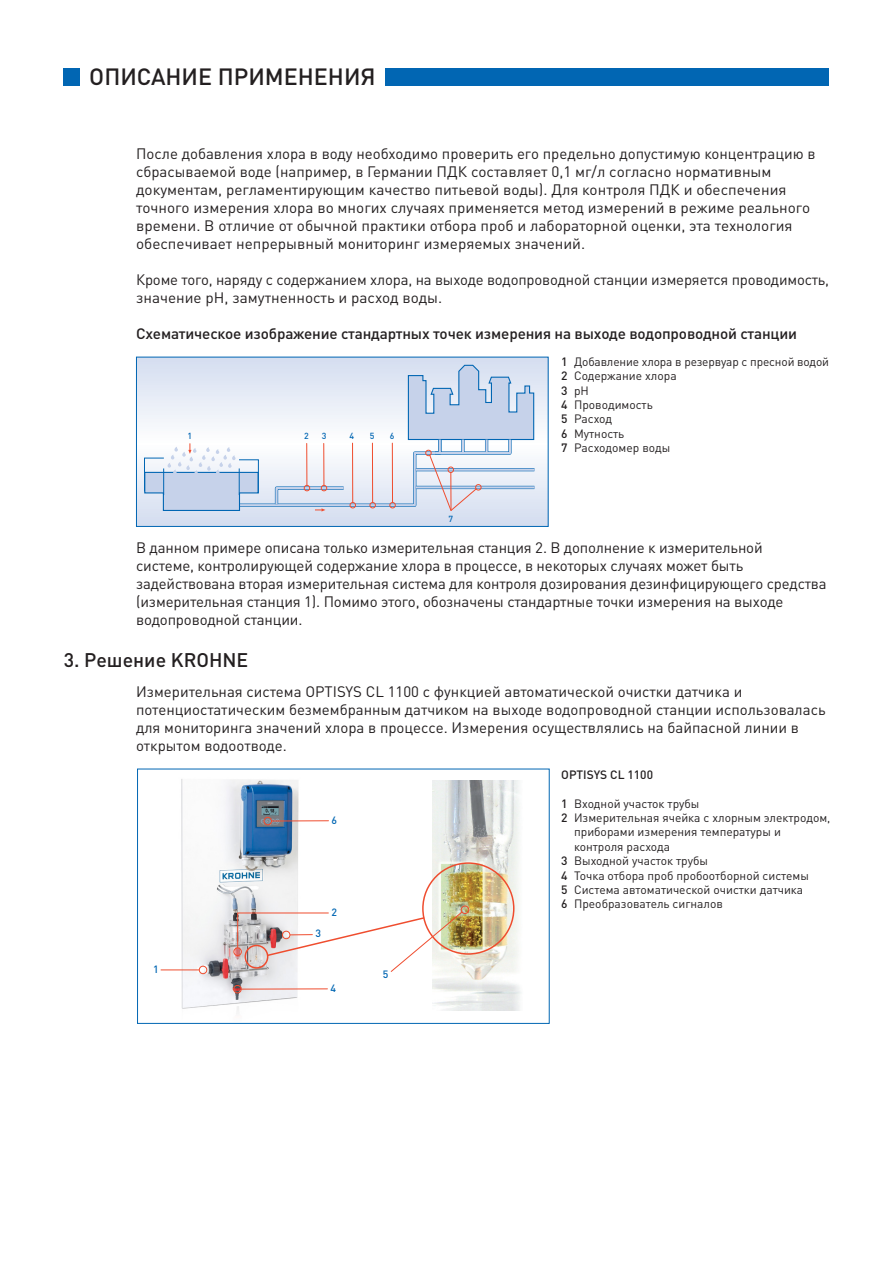
<style>
.page{position:relative;width:893px;height:1263px;background:#fff}
.page>*{position:absolute;margin:0;border:0;box-sizing:border-box;transform-origin:0 0}
.t1{font:500 23.25px "DIN Pro";color:#231f20}
.t2{font:500 19.5px "DIN Pro";color:#231f20}
.t3{font:15px/18px "DIN Pro";color:#231f20}
.t4{font:500 15px "DIN Pro";letter-spacing:-.01em;color:#231f20}
.t5{font:12px/14.4px "DIN Pro";color:#231f20}
.t6{font:500 12px "DIN Pro";color:#231f20}
.t7{font:500 10.5px "DIN Pro";color:#0166b3}
.t8{font:500 8.7px "DIN";color:#0166b3}
.s1{font-weight:500}
</style>
<div class="page">
<svg style="left:138px;top:359px;width:409px;height:166px;background:#dce3f2"></svg>
<svg style="left:144px;top:364px;width:391px;height:148px"></svg>
<div style="left:136px;top:357px;width:413px;height:170px;border:1px solid #0166b3"></div>
<div style="left:137px;top:769px;width:413px;height:255px;border:1px solid #0166b3"></div>
<img style="left:160px;top:779px;width:169px;height:233px">
<img style="left:432px;top:780px;width:89px;height:230px">
<div style="left:422px;top:862px;width:93px;height:93px;border:2px solid #ef4d2f;border-radius:50%"></div>
<div style="left:199px;top:966px;width:8px;height:8px;border:1px solid #ef4d2f;border-radius:50%"></div>
<hr style="left:161px;top:969px;width:38px;height:1px;background:#ef4d2f">
<div style="left:461px;top:906px;width:8px;height:8px;border:1px solid #ef4d2f;border-radius:50%"></div>
<div style="left:233px;top:985px;width:9px;height:8px;border:1px solid #ef4d2f;border-radius:50%"></div>
<hr style="left:241px;top:988px;width:86px;height:1px;background:#ef4d2f">
<div style="left:264px;top:817px;width:8px;height:8px;border:1px solid #ef4d2f;border-radius:50%"></div>
<hr style="left:272px;top:820px;width:57px;height:1px;background:#ef4d2f">
<div style="left:233px;top:948px;width:9px;height:8px;border:1px solid #ef4d2f;border-radius:50%"></div>
<svg style="left:237px;top:911px;width:226px;height:61px"></svg>
<div style="left:64px;top:68px;width:765px;height:17px;background:#0166b3"></div>
<div style="left:81px;top:66px;width:304px;height:34px;background:#fff"></div>
<h1 class="t1" style="left:89px;top:61px;width:288px">ОПИСАНИЕ ПРИМЕНЕНИЯ</h1>
<p class="t3" style="left:136px;top:144px;width:681px">После добавления хлора в воду необходимо проверить его предельно допустимую концентрацию в сбрасываемой воде (например, в Германии ПДК составляет 0,1 мг/л согласно нормативным документам, регламентирующим качество питьевой воды). Для контроля ПДК и обеспечения точного измерения хлора во многих случаях применяется метод измерений в режиме реального времени. В отличие от обычной практики отбора проб и лабораторной оценки, эта технология обеспечивает непрерывный мониторинг измеряемых значений.</p>
<p class="t3" style="left:136px;top:270px;width:695px">Кроме того, наряду с содержанием хлора, на выходе водопроводной станции измеряется проводимость, значение pH, замутненность и расход воды.</p>
<p class="t4" style="left:136px;top:323px;width:662px">Схематическое изображение стандартных точек измерения на выходе водопроводной станции</p>
<p class="t8" style="left:187px;top:431px;width:6px">1</p>
<p class="t8" style="left:304px;top:430px;width:6px">2</p>
<p class="t8" style="left:322px;top:430px;width:6px">3</p>
<p class="t8" style="left:350px;top:430px;width:6px">4</p>
<p class="t8" style="left:370px;top:430px;width:6px">5</p>
<p class="t8" style="left:390px;top:430px;width:6px">6</p>
<p class="t8" style="left:449px;top:513px;width:6px">7</p>
<p class="t5" style="left:561px;top:354px;width:269px"><span class="s1">1</span> Добавление хлора в резервуар с пресной водой<br><span class="s1">2</span> Содержание хлора<br><span class="s1">3</span> pH<br><span class="s1">4</span> Проводимость<br><span class="s1">5</span> Расход<br><span class="s1">6</span> Мутность<br><span class="s1">7</span> Расходомер воды</p>
<p class="t3" style="left:136px;top:538px;width:692px">В данном примере описана только измерительная станция 2. В дополнение к измерительной<br>системе, контролирующей содержание хлора в процессе, в некоторых случаях может быть задействована вторая измерительная система для контроля дозирования дезинфицирующего средства (измерительная станция 1). Помимо этого, обозначены стандартные точки измерения на выходе водопроводной станции.</p>
<h2 class="t2" style="left:64px;top:646px;width:186px">3. Решение KROHNE</h2>
<p class="t3" style="left:136px;top:682px;width:691px">Измерительная система OPTISYS CL 1100 с функцией автоматической очистки датчика и потенциостатическим безмембранным датчиком на выходе водопроводной станции использовалась для мониторинга значений хлора в процессе. Измерения осуществлялись на байпасной линии в открытом водоотводе.</p>
<p class="t7" style="left:153px;top:962px;width:7px">1</p>
<p class="t7" style="left:332px;top:813px;width:7px">6</p>
<p class="t7" style="left:315px;top:926px;width:7px">3</p>
<p class="t7" style="left:332px;top:905px;width:7px">2</p>
<p class="t7" style="left:331px;top:981px;width:7px">4</p>
<p class="t7" style="left:383px;top:967px;width:7px">5</p>
<p class="t6" style="left:561px;top:766px;width:93px">OPTISYS CL 1100</p>
<p class="t5" style="left:561px;top:795px;width:140px"><span class="s1">1</span> Входной участок трубы</p>
<p class="t5" style="left:561px;top:810px;width:271px"><span class="s1">2</span> Измерительная ячейка с хлорным электродом,</p>
<p class="t5" style="left:574px;top:824px;width:208px">приборами измерения температуры и</p>
<p class="t5" style="left:574px;top:839px;width:98px">контроля расхода</p>
<p class="t5" style="left:561px;top:853px;width:148px"><span class="s1">3</span> Выходной участок трубы</p>
<p class="t5" style="left:561px;top:867px;width:249px"><span class="s1">4</span> Точка отбора проб пробоотборной системы</p>
<p class="t5" style="left:561px;top:882px;width:243px"><span class="s1">5</span> Система автоматической очистки датчика</p>
<p class="t5" style="left:561px;top:896px;width:163px"><span class="s1">6</span> Преобразователь сигналов</p>
</div>
